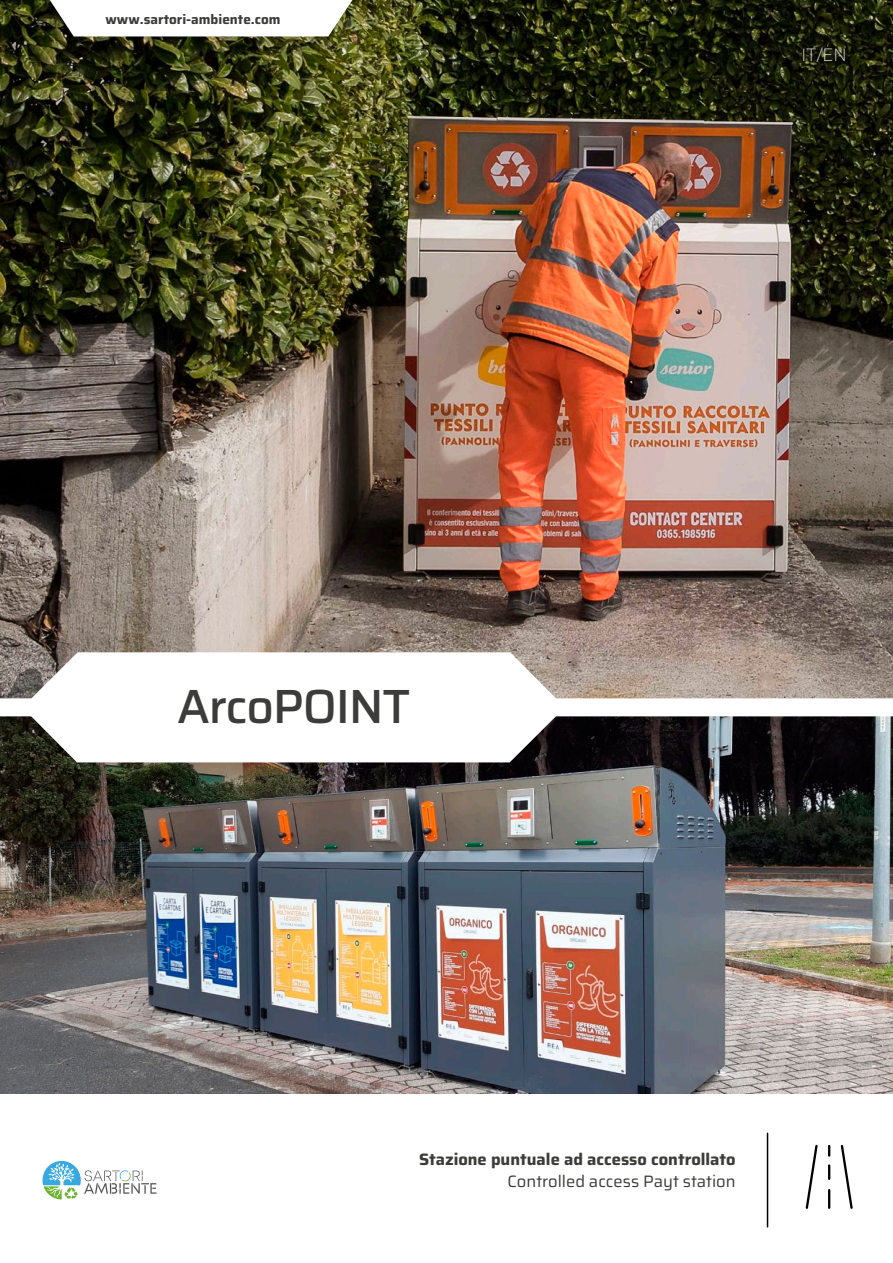
<style>
.page{position:relative;width:893px;height:1263px;background:#fff}
.page>*{position:absolute;margin:0;border:0;box-sizing:border-box;transform-origin:0 0}
.t1{font:500 48px "Saira";letter-spacing:-.025em;color:#3c3c3a}
.t2{font:100 18px "Saira";color:#fff}
.t3{font:700 16.5px "Saira";color:#3c3c3a}
.t4{font:16.5px "Saira";color:#3c3c3a}
.t5{font:700 13.5px "Saira";color:#3c3c3a}
</style>
<div class="page">
<img style="left:0;top:0;width:893px;height:698px">
<img style="left:0;top:716px;width:893px;height:378px">
<svg style="left:22px;top:652px;width:543px;height:110px"></svg>
<svg style="left:38px;top:0;width:328px;height:36px"></svg>
<svg style="left:43px;top:1161px;width:113px;height:38px"></svg>
<hr style="left:767px;top:1133px;width:1px;height:94px;background:#000">
<svg style="left:806px;top:1145px;width:12px;height:64px"></svg>
<hr style="left:828px;top:1189px;width:2px;height:20px;background:#000">
<svg style="left:828px;top:1164px;width:2px;height:16px"></svg>
<svg style="left:828px;top:1145px;width:2px;height:12px"></svg>
<svg style="left:841px;top:1145px;width:12px;height:64px"></svg>
<p class="t5" style="left:106px;top:8px;width:177px">www.sartori-ambiente.com</p>
<p class="t2" style="left:801px;top:40px;width:47px">IT/EN</p>
<h1 class="t1" style="left:177px;top:668px;width:235px">ArcoPOINT</h1>
<p class="t3" style="left:419px;top:1145px;width:318px">Stazione puntuale ad accesso controllato</p>
<p class="t4" style="left:507px;top:1168px;width:230px">Controlled access Payt station</p>
</div>
